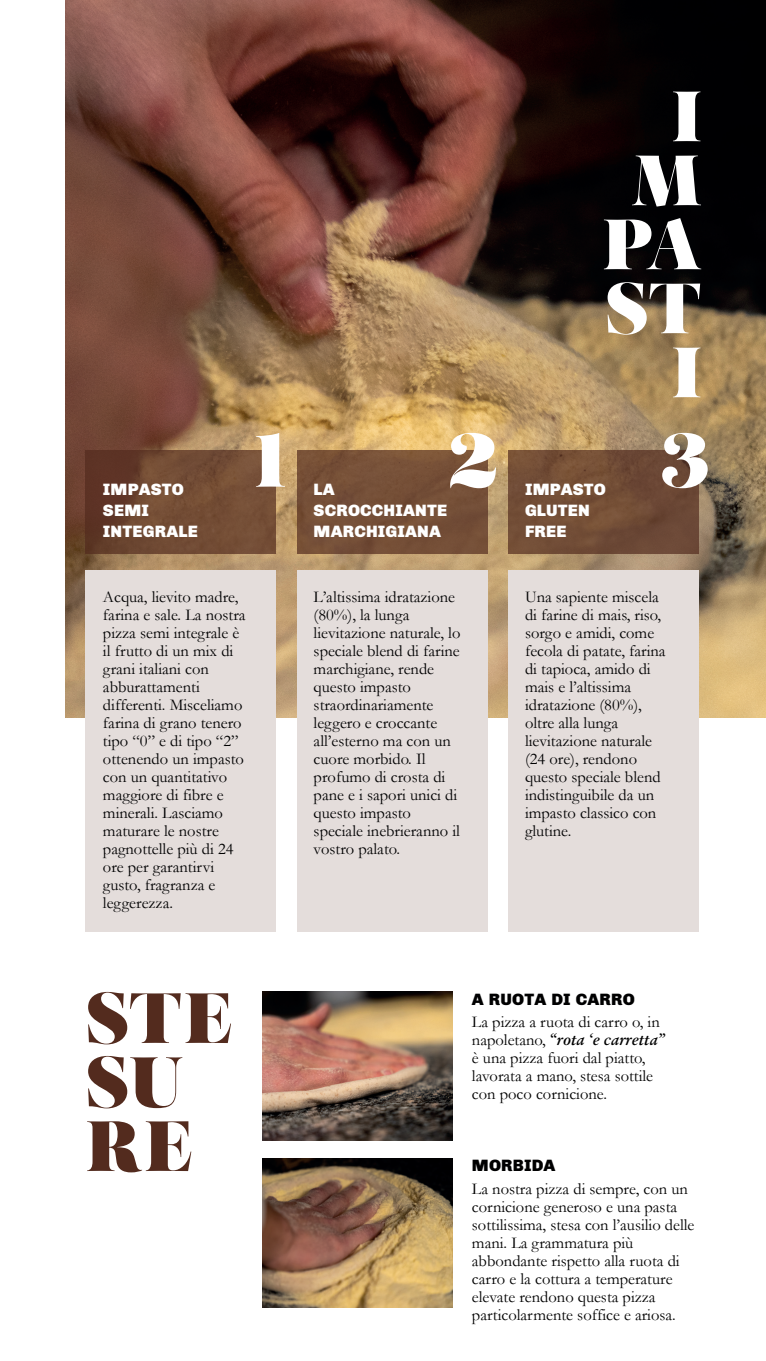
<style>
.page{position:relative;width:766px;height:1361px;background:#fff}
.page>*{position:absolute;margin:0;border:0;box-sizing:border-box;transform-origin:0 0}
.t1{font:75px "Salome";color:#fff}
.t2{font:71.1px/64.1px "Salome";color:#fff;text-align:right}
.t3{font:71.1px/64.1px "Salome";letter-spacing:.01em;color:#532b1e}
.t4{font:900 16.8px/21px "Chivo";letter-spacing:.01em;color:#fff}
.t5{font:900 16.8px "Chivo";letter-spacing:.01em;color:#000001}
.t6{font:16.5px/18px "Garamond";color:#000001}
.t7{font:italic 700 16.5px "Original Garamond BT";color:#000001}
.s1{font-family:"Garamond";font-weight:400;font-style:normal}
</style>
<div class="page">
<img style="left:66px;top:0;width:699px;height:717px">
<div style="left:86px;top:571px;width:190px;height:361px;background:#e4dddb"></div>
<div style="left:297px;top:571px;width:190px;height:361px;background:#e4dddb"></div>
<div style="left:508px;top:571px;width:190px;height:361px;background:#e4dddb"></div>
<svg style="left:86px;top:451px;width:190px;height:103px;fill:#724b34"></svg>
<div style="left:297px;top:451px;width:190px;height:103px;background:#765037"></div>
<div style="left:508px;top:451px;width:190px;height:103px;background:#704c36"></div>
<img style="left:262px;top:992px;width:190px;height:148px">
<img style="left:262px;top:1158px;width:190px;height:149px">
<h2 class="t2" style="left:602px;top:84px;width:101px">I<br>M<br>PA<br>ST<br>I</h2>
<h1 class="t1" style="left:254px;top:411px;width:33px">1</h1>
<h1 class="t1" style="left:448px;top:411px;width:51px">2</h1>
<h1 class="t1" style="left:660px;top:411px;width:50px">3</h1>
<p class="t4" style="left:103px;top:479px;width:96px">IMPASTO<br>SEMI<br>INTEGRALE</p>
<p class="t4" style="left:313px;top:479px;width:135px">LA<br>SCROCCHIANTE<br>MARCHIGIANA</p>
<p class="t4" style="left:525px;top:479px;width:82px">IMPASTO<br>GLUTEN<br>FREE</p>
<p class="t6" style="left:103px;top:587px;width:144px">Acqua, lievito madre, farina e sale. La nostra pizza semi integrale è il frutto di un mix di grani italiani con abburattamenti differenti. Misceliamo farina di grano tenero tipo “0” e di tipo “2” ottenendo un impasto con un quantitativo maggiore di fibre e minerali. Lasciamo maturare le nostre pagnottelle più di 24 ore per garantirvi gusto, fragranza e leggerezza.</p>
<p class="t6" style="left:313px;top:587px;width:148px">L’altissima idratazione (80%), la lunga lievitazione naturale, lo speciale blend di farine marchigiane, rende questo impasto straordinariamente leggero e croccante all’esterno ma con un cuore morbido. Il profumo di crosta di pane e i sapori unici di questo impasto speciale inebrieranno il vostro palato.</p>
<p class="t6" style="left:525px;top:587px;width:142px">Una sapiente miscela di farine di mais, riso, sorgo e amidi, come fecola di patate, farina di tapioca, amido di mais e l’altissima idratazione (80%), oltre alla lunga lievitazione naturale (24 ore), rendono questo speciale blend indistinguibile da un impasto classico con glutine.</p>
<h2 class="t3" style="left:86px;top:985px;width:148px">STE<br>SU<br>RE</h2>
<p class="t5" style="left:472px;top:989px;width:164px">A RUOTA DI CARRO</p>
<p class="t6" style="left:472px;top:1012px;width:189px">La pizza a ruota di carro o, in</p>
<p class="t7" style="left:472px;top:1029px;width:195px"><span class="s1">napoletano,</span> “rota ‘e carretta”</p>
<p class="t6" style="left:472px;top:1048px;width:183px">è una pizza fuori dal piatto, lavorata a mano, stesa sottile con poco cornicione.</p>
<p class="t5" style="left:472px;top:1155px;width:85px">MORBIDA</p>
<p class="t6" style="left:472px;top:1179px;width:224px">La nostra pizza di sempre, con un cornicione generoso e una pasta sottilissima, stesa con l’ausilio delle mani. La grammatura più abbondante rispetto alla ruota di carro e la cottura a temperature elevate rendono questa pizza particolarmente soffice e ariosa.</p>
</div>
